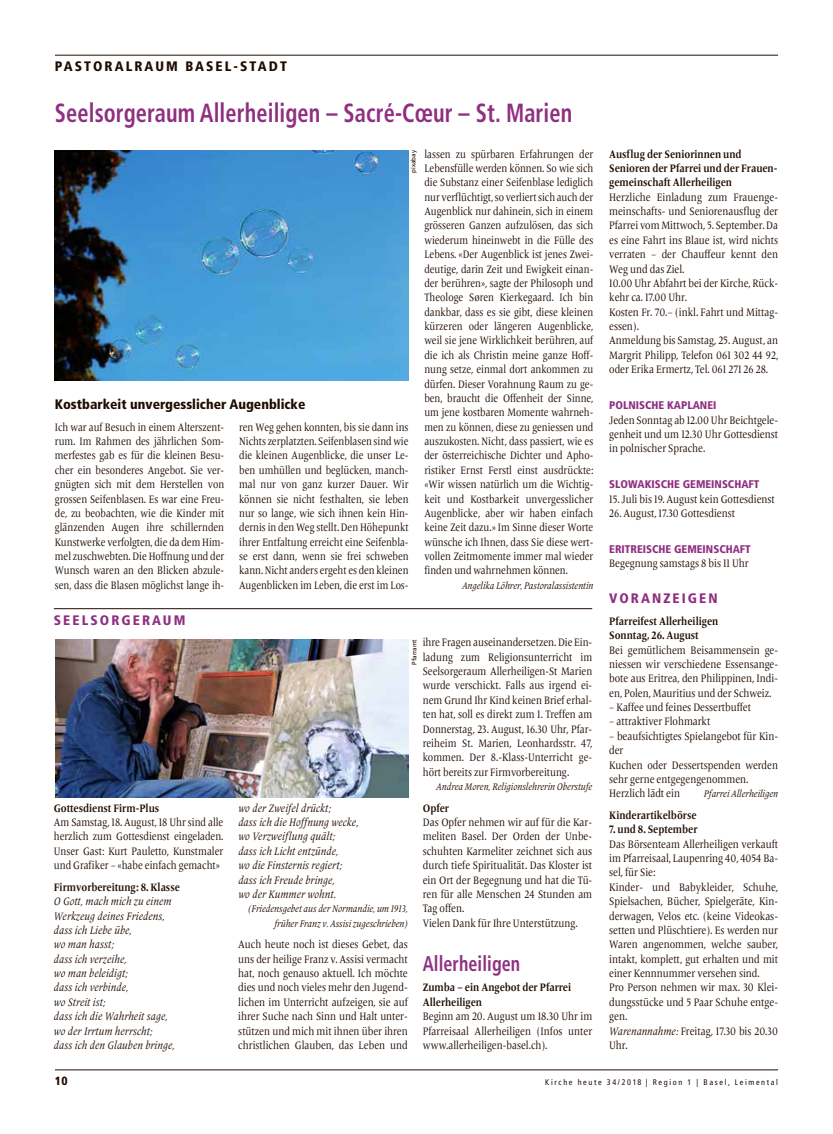
<style>
.page{position:relative;width:833px;height:1134px;background:#fff}
.page>*{position:absolute;margin:0;border:0;box-sizing:border-box;transform-origin:0 0}
.t1{font:700 condensed 26.25px "Frutiger";letter-spacing:.005em;color:#8f2f81;scale:.85 1}
.t2{font:700 condensed 21.25px "Frutiger";letter-spacing:.005em;color:#8f2f81;scale:.85 1}
.t3{font:900 condensed 13.75px "Frutiger";color:#1f0c00}
.t4{font:900 condensed 13.75px "Frutiger";letter-spacing:.15em;color:#8f2f81}
.t5{font:900 condensed 13.75px "Frutiger";letter-spacing:.15em;color:#1f0c00}
.t6{font:900 condensed 11.88px "Frutiger";color:#1f0c00}
.t7{font:11.25px/14.4px "Frutiger Serif LT Pro";color:#1f0c00;text-align:justify;scale:.85 1}
.t8{font:11.25px/14.4px "Frutiger Serif LT Pro";color:#1f0c00;text-align:justify;scale:.83 1}
.t9{font:italic 11.25px/14.4px "Frutiger Serif LT Pro";letter-spacing:.01em;color:#1f0c00;scale:.85 1}
.t10{font:700 11.25px/14.4px "Frutiger Serif LT Pro";color:#1f0c00;scale:.85 1}
.t11{font:11.25px/14.4px "Frutiger Serif LT Pro";color:#1f0c00;text-align:justify;scale:.84 1}
.t12{font:900 condensed 11.12px "Frutiger";color:#8f2f81}
.t13{font:italic 10px/14.4px "Frutiger Serif LT Pro";color:#1f0c00;text-align:right;scale:.85 1}
.t14{font:condensed 8.12px "Frutiger";letter-spacing:.2em;color:#1f0c00}
.t15{font:6.25px "Frutiger";color:#1f0c00}
.s1{font-style:italic}
</style>
<div class="page">
<hr style="left:55px;top:1070px;width:723px;height:1px;background:#1f0c00">
<hr style="left:55px;top:55px;width:723px;height:1px;background:#1f0c00">
<img style="left:55px;top:150px;width:353px;height:230px">
<hr style="left:54px;top:608px;width:538px;height:1px;background:#1f0c00">
<img style="left:55px;top:639px;width:353px;height:158px">
<p class="t5" style="left:55px;top:58px;width:233px">PASTORALRAUM BASEL-STADT</p>
<h1 class="t1" style="left:55px;top:97px;width:610px">Seelsorgeraum Allerheiligen – Sacré-Cœur – St. Marien</h1>
<p class="t15" style="left:409px;top:173px;width:24px;rotate:-90deg">pixabay</p>
<p class="t8" style="left:424px;top:147px;width:205px">lassen zu spürbaren Erfahrungen der Lebensfülle werden können. So wie sich die Substanz einer Seifenblase lediglich nur verflüchtigt, so verliert sich auch der Augenblick nur dahinein, sich in einem grösseren Ganzen aufzulösen, das sich wiederum hineinwebt in die Fülle des Lebens. «Der Augenblick ist jenes Zwei&shy;deutige, darin Zeit und Ewigkeit einan&shy;der berühren», sagte der Philosoph und Theologe Søren Kierkegaard. Ich bin dankbar, dass es sie gibt, diese kleinen kürzeren oder längeren Augenblicke, weil sie jene Wirklichkeit berühren, auf die ich als Christin meine ganze Hoff&shy;nung setze, einmal dort ankommen zu dürfen. Dieser Vorahnung Raum zu ge&shy;ben, braucht die Offenheit der Sinne, um jene kostbaren Momente wahrneh&shy;men zu können, diese zu geniessen und auszukosten. Nicht, dass passiert, wie es der österreichische Dichter und Apho&shy;ristiker Ernst Ferstl einst ausdrückte: «Wir wissen natürlich um die Wichtig&shy;keit und Kostbarkeit unvergesslicher Augenblicke, aber wir haben einfach keine Zeit dazu.» Im Sinne dieser Worte wünsche ich Ihnen, dass Sie diese wert&shy;vollen Zeitmomente immer mal wieder finden und wahrnehmen können.</p>
<p class="t13" style="left:462px;top:578px;width:156px">Angelika Löhrer, Pastoralassistentin</p>
<p class="t3" style="left:55px;top:396px;width:252px">Kostbarkeit unvergesslicher Augenblicke</p>
<p class="t8" style="left:55px;top:420px;width:205px">Ich war auf Besuch in einem Alterszent&shy;rum. Im Rahmen des jährlichen Som&shy;merfestes gab es für die kleinen Besu&shy;cher ein besonderes Angebot. Sie ver&shy;gnügten sich mit dem Herstellen von grossen Seifenblasen. Es war eine Freu&shy;de, zu beobachten, wie die Kinder mit glänzenden Augen ihre schillernden Kunstwerke verfolgten, die da dem Him&shy;mel zuschwebten. Die Hoffnung und der Wunsch waren an den Blicken abzule&shy;sen, dass die Blasen möglichst lange ih-</p>
<p class="t8" style="left:239px;top:420px;width:206px">ren Weg gehen konnten, bis sie dann ins Nichts zerplatzten. Seifenblasen sind wie die kleinen Augenblicke, die unser Le&shy;ben umhüllen und beglücken, manch&shy;mal nur von ganz kurzer Dauer. Wir können sie nicht festhalten, sie leben nur so lange, wie sich ihnen kein Hin&shy;dernis in den Weg stellt. Den Höhepunkt ihrer Entfaltung erreicht eine Seifenbla&shy;se erst dann, wenn sie frei schweben kann. Nicht anders ergeht es den kleinen Augenblicken im Leben, die erst im Los-</p>
<p class="t4" style="left:54px;top:612px;width:133px">SEELSORGERAUM</p>
<p class="t10" style="left:54px;top:801px;width:125px">Gottesdienst Firm-Plus</p>
<p class="t11" style="left:54px;top:815px;width:203px">Am Samstag, 18. August, 18 Uhr sind alle herzlich zum Gottesdienst eingeladen.<br>Unser Gast: Kurt Pauletto, Kunstmaler und Grafiker – «habe einfach gemacht»</p>
<p class="t10" style="left:54px;top:880px;width:150px">Firmvorbereitung: 8. Klasse</p>
<p class="t9" style="left:54px;top:894px;width:144px">O Gott, mach mich zu einem<br>Werkzeug deines Friedens, dass ich Liebe übe,<br>wo man hasst;<br>dass ich verzeihe,<br>wo man beleidigt;<br>dass ich verbinde,<br>wo Streit ist;<br>dass ich die Wahrheit sage, wo der Irrtum herrscht;<br>dass ich den Glauben bringe,</p>
<p class="t7" style="left:423px;top:635px;width:201px">ihre Fragen auseinandersetzen. Die Ein&shy;ladung zum Religionsunterricht im Seelsorgeraum Allerheiligen-St Marien wurde verschickt. Falls aus irgend ei&shy;nem Grund Ihr Kind keinen Brief erhal&shy;ten hat, soll es direkt zum 1. Treffen am Donnerstag, 23. August, 16.30 Uhr, Pfar&shy;reiheim St. Marien, Leonhardsstr. 47, kommen. Der 8.-Klass-Unterricht ge&shy;hört bereits zur Firmvorbereitung.</p>
<p class="t13" style="left:436px;top:779px;width:185px">Andrea Moren, Religionslehrerin Oberstufe</p>
<p class="t10" style="left:423px;top:801px;width:33px">Opfer</p>
<p class="t7" style="left:423px;top:815px;width:201px;text-align:left">Das Opfer nehmen wir auf für die Kar&shy;meliten Basel. Der Orden der Unbe&shy;schuhten Karmeliter zeichnet sich aus durch tiefe Spiritualität. Das Kloster ist ein Ort der Begegnung und hat die Tü&shy;ren für alle Menschen 24 Stunden am Tag offen.<br>Vielen Dank für Ihre Unterstützung.</p>
<h2 class="t2" style="left:423px;top:951px;width:116px">Allerheiligen</h2>
<p class="t10" style="left:423px;top:980px;width:176px">Zumba – ein Angebot der Pfarrei<br>Allerheiligen</p>
<p class="t7" style="left:423px;top:1009px;width:201px">Beginn am 20. August um 18.30 Uhr im Pfarreisaal Allerheiligen (Infos unter www.allerheiligen-basel.ch).</p>
<p class="t15" style="left:411px;top:665px;width:27px;rotate:-90deg">Pfarramt</p>
<p class="t9" style="left:238px;top:801px;width:143px">wo der Zweifel drückt;<br>dass ich die Hoffnung wecke, wo Verzweiflung quält;<br>dass ich Licht entzünde,<br>wo die Finsternis regiert; dass ich Freude bringe,<br>wo der Kummer wohnt.</p>
<p class="t13" style="left:248px;top:902px;width:189px">(Friedensgebet aus der Normandie, um 1913, früher Franz v. Assisi zugeschrieben)</p>
<p class="t7" style="left:238px;top:937px;width:201px">Auch heute noch ist dieses Gebet, das uns der heilige Franz v. Assisi vermacht hat, noch genauso aktuell. Ich möchte dies und noch vieles mehr den Jugend&shy;lichen im Unterricht aufzeigen, sie auf ihrer Suche nach Sinn und Halt unter&shy;stützen und mich mit ihnen über ihren christlichen Glauben, das Leben und</p>
<p class="t10" style="left:609px;top:147px;width:199px">Ausflug der Seniorinnen und<br>Senioren der Pfarrei und der Frauen&shy;gemeinschaft Allerheiligen</p>
<p class="t7" style="left:609px;top:190px;width:201px;text-align:left">Herzliche Einladung zum Frauenge&shy;meinschafts- und Seniorenausflug der<br>Pfarrei vom Mittwoch, 5. September. Da es eine Fahrt ins Blaue ist, wird nichts verraten – der Chauffeur kennt den<br>Weg und das Ziel.<br>10.00 Uhr Abfahrt bei der Kirche, Rück&shy;kehr ca. 17.00 Uhr.<br>Kosten Fr. 70.– (inkl. Fahrt und Mittag&shy;essen).<br>Anmeldung bis Samstag, 25. August, an<br>Margrit Philipp, Telefon 061 302 44 92, oder Erika Ermertz, Tel. 061 271 26 28.</p>
<p class="t12" style="left:609px;top:399px;width:109px">POLNISCHE KAPLANEI</p>
<p class="t7" style="left:609px;top:413px;width:200px">Jeden Sonntag ab 12.00 Uhr Beichtgele&shy;genheit und um 12.30 Uhr Gottesdienst in polnischer Sprache.</p>
<p class="t12" style="left:609px;top:478px;width:152px">SLOWAKISCHE GEMEINSCHAFT</p>
<p class="t7" style="left:609px;top:492px;width:196px">15. Juli bis 19. August kein Gottesdienst</p>
<p class="t7" style="left:609px;top:506px;width:150px">26. August, 17.30 Gottesdienst</p>
<p class="t12" style="left:609px;top:542px;width:143px">ERITREISCHE GEMEINSCHAFT</p>
<p class="t7" style="left:609px;top:556px;width:166px">Begegnung samstags 8 bis 11 Uhr</p>
<p class="t4" style="left:609px;top:590px;width:110px">VORANZEIGEN</p>
<p class="t10" style="left:609px;top:614px;width:130px">Pfarreifest Allerheiligen<br>Sonntag, 26. August</p>
<p class="t7" style="left:609px;top:643px;width:200px">Bei gemütlichem Beisammensein ge&shy;niessen wir verschiedene Essensange&shy;bote aus Eritrea, den Philippinen, Indi&shy;en, Polen, Mauritius und der Schweiz.</p>
<p class="t7" style="left:609px;top:700px;width:168px">– Kaffee und feines Dessertbuffet</p>
<p class="t7" style="left:609px;top:715px;width:120px">– attraktiver Flohmarkt</p>
<p class="t7" style="left:609px;top:729px;width:200px;text-align:left">– beaufsichtigtes Spielangebot für Kin&shy;der<br>Kuchen oder Dessertspenden werden sehr gerne entgegengenommen.<br>Herzlich lädt ein</p>
<p class="t13" style="left:704px;top:787px;width:89px">Pfarrei Allerheiligen</p>
<p class="t10" style="left:609px;top:808px;width:104px">Kinderartikelbörse</p>
<p class="t10" style="left:609px;top:822px;width:105px">7. und 8. September</p>
<p class="t7" style="left:609px;top:837px;width:200px;text-align:left">Das Börsenteam Allerheiligen verkauft im Pfarreisaal, Laupenring 40, 4054 Ba&shy;sel, für Sie:<br>Kinder- und Babykleider, Schuhe,<br>Spielsachen, Bücher, Spielgeräte, Kin&shy;derwagen, Velos etc. (keine Videokas&shy;setten und Plüschtiere). Es werden nur<br>Waren angenommen, welche sauber, intakt, komplett, gut erhalten und mit einer Kennnummer versehen sind.<br>Pro Person nehmen wir max. 30 Klei&shy;dungsstücke und 5 Paar Schuhe entge&shy;gen.<br><span class="s1">Warenannahme:</span> Freitag, 17.30 bis 20.30<br>Uhr.</p>
<p class="t6" style="left:55px;top:1074px;width:14px">10</p>
<p class="t14" style="left:545px;top:1077px;width:234px">Kirche heute 34/2018 | Region 1 | Basel, Leimental</p>
</div>
